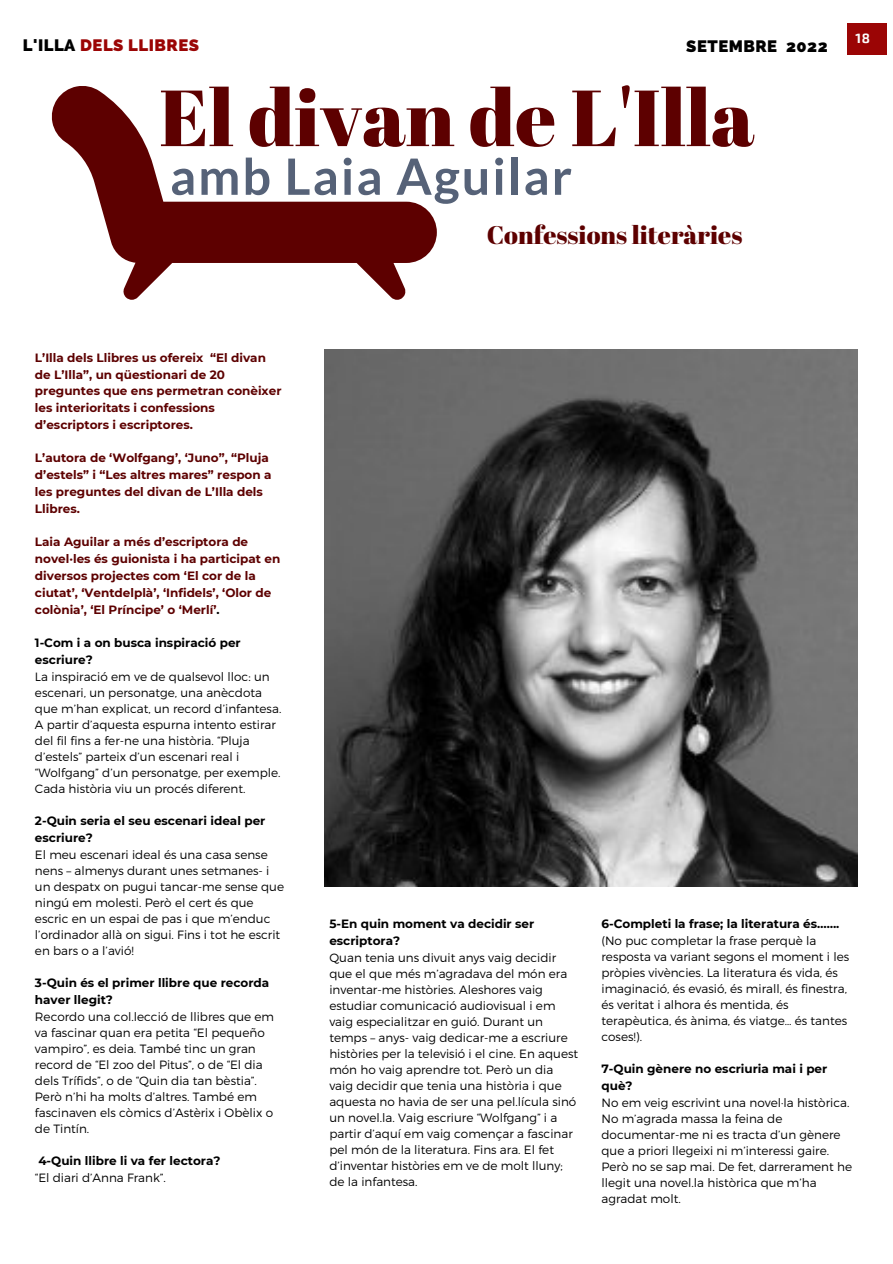
<style>
.page{position:relative;width:893px;height:1264px;background:#fff}
.page>*{position:absolute;margin:0;border:0;box-sizing:border-box;transform-origin:0 0}
.t1{font:79.2px "Abril Fatface";color:#5d0000}
.t2{font:700 50.1px "Lato";letter-spacing:.04em;color:#566278}
.t3{font:25.35px "Abril Fatface";color:#5d0000}
.t4{font:800 16.65px "Raleway";letter-spacing:.03em;color:#9b0505}
.t5{font:800 16.65px "Raleway";letter-spacing:.03em;color:#000}
.t6{font:700 13.2px "Exo 2";color:#fcffff}
.t7{font:300 12px/16px "Montserrat";color:#000}
.t8{font:700 12px/17px "Montserrat";color:#5d0000}
.t9{font:700 12px/17px "Montserrat";color:#000}
.s1{color:#000}
</style>
<div class="page">
<div style="left:847px;top:23px;width:40px;height:32px;background:#9b0505"></div>
<img style="left:324px;top:350px;width:533px;height:536px">
<svg style="left:51px;top:86px;width:386px;height:214px"></svg>
<h3 class="t4" style="left:23px;top:35px;width:178px"><span class="s1">L'ILLA</span> DELS LLIBRES</h3>
<h3 class="t5" style="left:686px;top:36px;width:143px">SETEMBRE 2022</h3>
<h1 class="t1" style="left:159px;top:62px;width:596px">El divan de L'Illa</h1>
<h2 class="t2" style="left:170px;top:145px;width:403px">amb Laia Aguilar</h2>
<h3 class="t3" style="left:486px;top:217px;width:257px">Confessions literàries</h3>
<p class="t6" style="left:855px;top:30px;width:16px">18</p>
<p class="t8" style="left:35px;top:349px;width:248px">L’Illa dels Llibres us ofereix “El divan de L’Illa”, un qüestionari de 20 preguntes que ens permetran conèixer les interioritats i confessions d’escriptors i escriptores.</p>
<p class="t8" style="left:35px;top:449px;width:238px">L’autora de ‘Wolfgang’, ‘Juno”, “Pluja d’estels” i “Les altres mares” respon a les preguntes del divan de L’Illa dels<br>Llibres.</p>
<p class="t8" style="left:35px;top:533px;width:247px">Laia Aguilar a més d’escriptora de novel·les és guionista i ha participat en diversos projectes com ‘El cor de la ciutat’, ‘Ventdelplà’, ‘Infidels’, ‘Olor de colònia’, ‘El Príncipe’ o ‘Merlí’<span class="s1">.</span></p>
<p class="t9" style="left:35px;top:634px;width:207px">1-Com i a on busca inspiració per escriure?</p>
<p class="t7" style="left:35px;top:668px;width:248px">La inspiració em ve de qualsevol lloc: un escenari, un personatge, una anècdota que m’han explicat, un record d’infantesa.<br>A partir d’aquesta espurna intento estirar del fil fins a fer-ne una història. “Pluja d’estels” parteix d’un escenari real i “Wolfgang” d’un personatge, per exemple.<br>Cada història viu un procés diferent.</p>
<p class="t9" style="left:35px;top:812px;width:232px">2-Quin seria el seu escenari ideal per escriure?</p>
<p class="t7" style="left:35px;top:846px;width:250px">El meu escenari ideal és una casa sense nens – almenys durant unes setmanes- i un despatx on pugui tancar-me sense que ningú em molesti. Però el cert és que escric en un espai de pas i que m’enduc l’ordinador allà on sigui. Fins i tot he escrit en bars o a l’avió!</p>
<p class="t9" style="left:35px;top:974px;width:236px">3-Quin és el primer llibre que recorda haver llegit?</p>
<p class="t7" style="left:35px;top:1008px;width:241px">Recordo una col.lecció de llibres que em va fascinar quan era petita “El pequeño vampiro”, es deia. També tinc un gran record de “El zoo del Pitus”, o de “El dia dels Trífids”, o de “Quin dia tan bèstia”.<br>Però n’hi ha molts d’altres. També em fascinaven els còmics d’Astèrix i Obèlix o de Tintín.</p>
<p class="t9" style="left:38px;top:1152px;width:184px">4-Quin llibre li va fer lectora?</p>
<p class="t7" style="left:35px;top:1169px;width:132px">“El diari d’Anna Frank”.</p>
<p class="t9" style="left:329px;top:915px;width:206px">5-En quin moment va decidir ser escriptora?</p>
<p class="t7" style="left:329px;top:949px;width:250px">Quan tenia uns divuit anys vaig decidir que el que més m’agradava del món era inventar-me històries. Aleshores vaig estudiar comunicació audiovisual i em vaig especialitzar en guió. Durant un temps – anys- vaig dedicar-me a escriure històries per la televisió i el cine. En aquest món ho vaig aprendre tot. Però un dia vaig decidir que tenia una història i que aquesta no havia de ser una pel.lícula sinó un novel.la. Vaig escriure “Wolfgang” i a partir d’aquí em vaig començar a fascinar pel món de la literatura. Fins ara. El fet d’inventar històries em ve de molt lluny; de la infantesa.</p>
<p class="t9" style="left:601px;top:915px;width:239px">6-Completi la frase; la literatura és…….</p>
<p class="t7" style="left:601px;top:932px;width:249px">(No puc completar la frase perquè la resposta va variant segons el moment i les pròpies vivències. La literatura és vida, és imaginació, és evasió, és mirall, és finestra, és veritat i alhora és mentida, és terapèutica, és ànima, és viatge… és tantes coses!).</p>
<p class="t9" style="left:601px;top:1060px;width:227px">7-Quin gènere no escriuria mai i per què?</p>
<p class="t7" style="left:601px;top:1094px;width:252px">No em veig escrivint una novel·la històrica.<br>No m’agrada massa la feina de documentar-me ni es tracta d’un gènere que a priori llegeixi ni m’interessi gaire.<br>Però no se sap mai. De fet, darrerament he llegit una novel.la històrica que m’ha agradat molt.</p>
</div>
